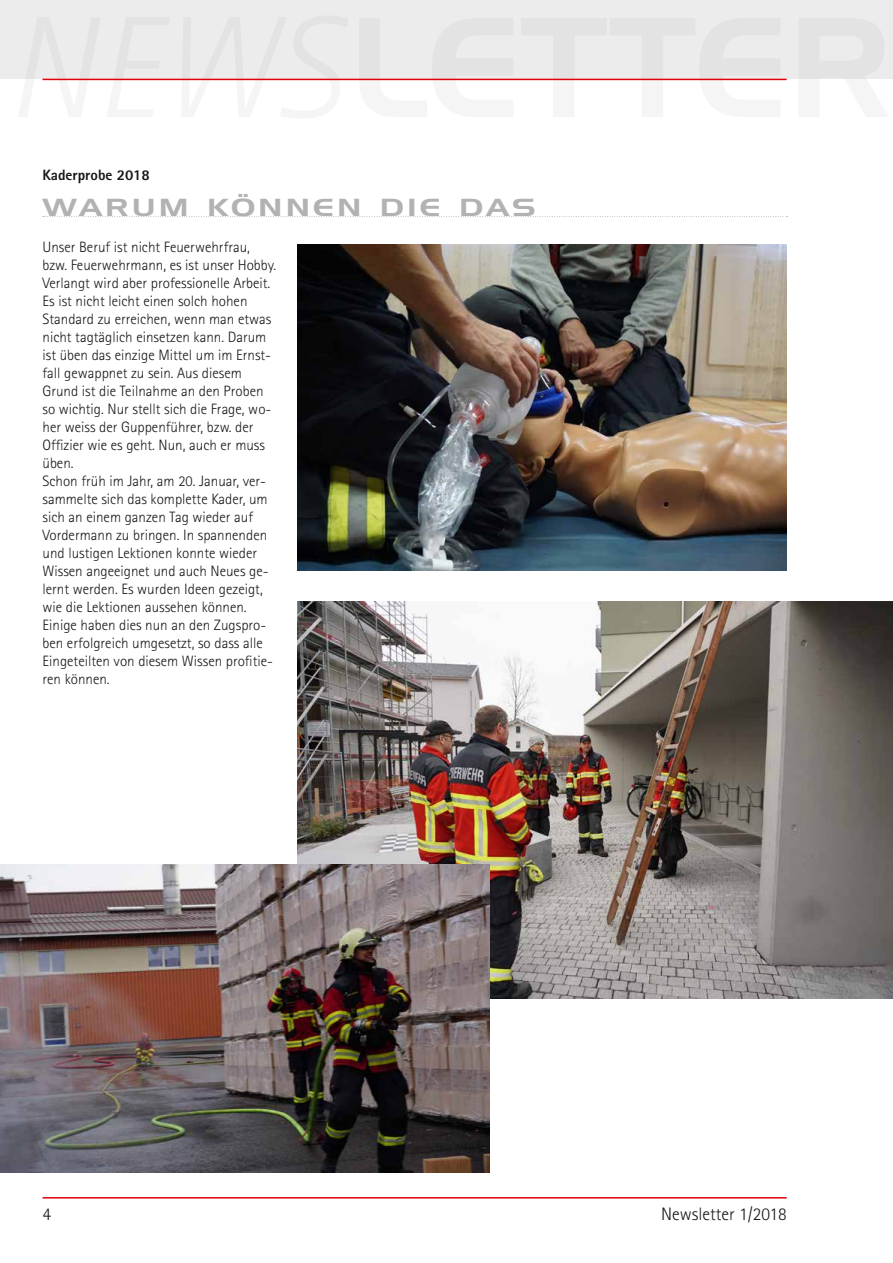
<style>
.page{position:relative;width:893px;height:1263px;background:#fff}
.page>*{position:absolute;margin:0;border:0;box-sizing:border-box;transform-origin:0 0}
.t1{font:24px "Handel Gothic BT";letter-spacing:.1em;color:#b1b2b3;scale:1.3 1}
.t2{font:300 18px "Rotis Sans Serif";color:#181716}
.t3{font:300 15px/18px "Rotis Sans Serif";color:#181716}
.t4{font:800 15px "Rotis Sans Serif";color:#181716}
</style>
<div class="page">
<div style="left:0;top:0;width:893px;height:79px;background:#ececec"></div>
<hr style="left:43px;top:1197px;width:744px;height:1px;background:#e3000b">
<hr style="left:43px;top:79px;width:744px;height:1px;background:#e3000b">
<svg style="left:43px;top:216px;width:744px;height:1px"></svg>
<img style="left:298px;top:244px;width:489px;height:326px">
<img style="left:298px;top:602px;width:595px;height:397px">
<img style="left:0;top:864px;width:489px;height:308px">
<p class="t4" style="left:43px;top:165px;width:109px">Kaderprobe 2018</p>
<h1 class="t1" style="left:43px;top:193px;width:381px">WARUM KÖNNEN DIE DAS</h1>
<p class="t3" style="left:43px;top:238px;width:235px">Unser Beruf ist nicht Feuerwehrfrau, bzw. Feuerwehrmann, es ist unser Hobby.<br>Verlangt wird aber professionelle Arbeit.<br>Es ist nicht leicht einen solch hohen Standard zu erreichen, wenn man etwas nicht tagtäglich einsetzen kann. Darum ist üben das einzige Mittel um im Ernst&shy;fall gewappnet zu sein. Aus diesem Grund ist die Teilnahme an den Proben so wichtig. Nur stellt sich die Frage, wo&shy;her weiss der Guppenführer, bzw. der Offizier wie es geht. Nun, auch er muss üben.<br>Schon früh im Jahr, am 20. Januar, ver&shy;sammelte sich das komplette Kader, um sich an einem ganzen Tag wieder auf Vordermann zu bringen. In spannenden und lustigen Lektionen konnte wieder Wissen angeeignet und auch Neues ge&shy;lernt werden. Es wurden Ideen gezeigt, wie die Lektionen aussehen können.<br>Einige haben dies nun an den Zugspro&shy;ben erfolgreich umgesetzt, so dass alle Eingeteilten von diesem Wissen profitie&shy;ren können.</p>
<p class="t2" style="left:43px;top:1204px;width:10px">4</p>
<p class="t2" style="left:661px;top:1204px;width:127px">Newsletter 1/2018</p>
</div>
